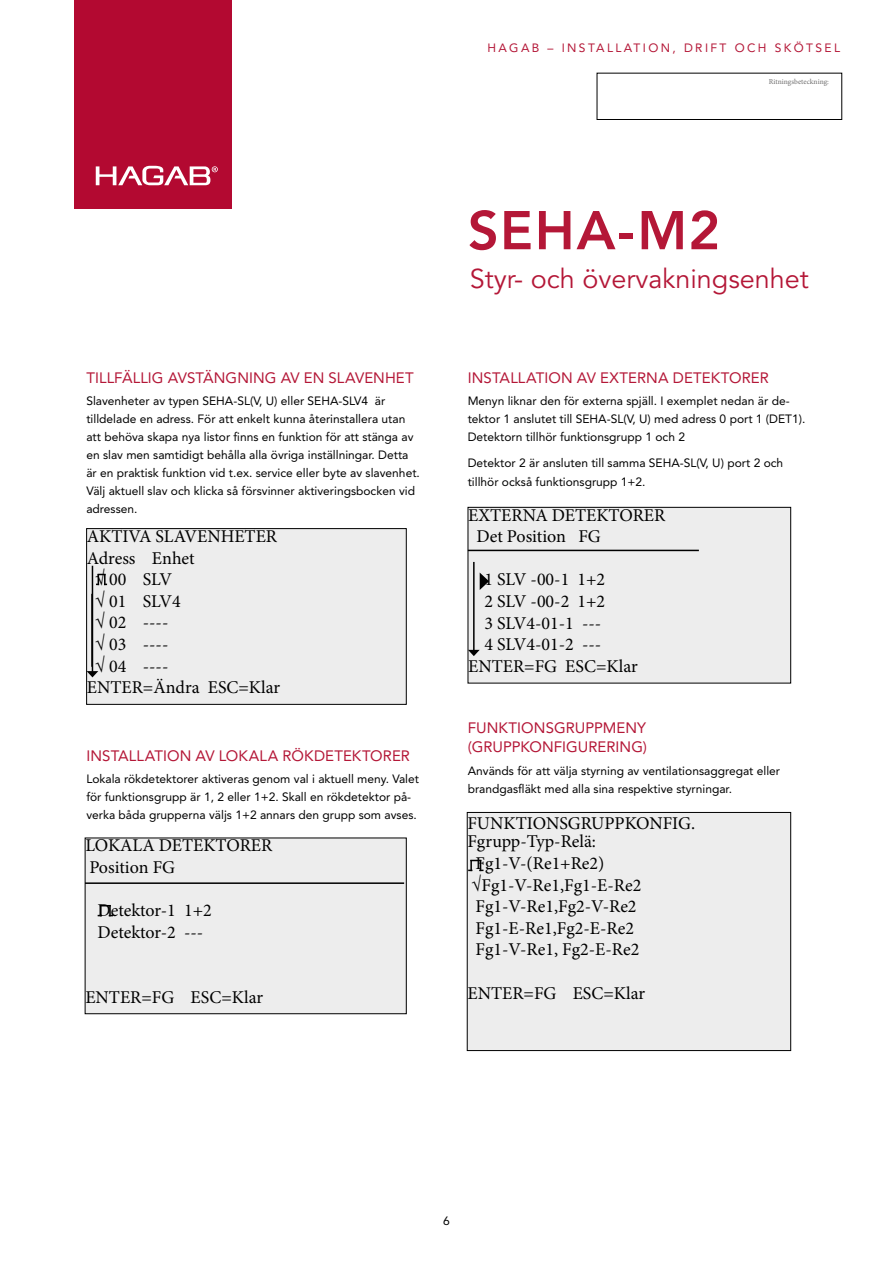
<style>
.page{position:relative;width:893px;height:1263px;background:#fff}
.page>*{position:absolute;margin:0;border:0;box-sizing:border-box;transform-origin:0 0}
.t1{font:800 54px "Avenir LT Std";letter-spacing:.025em;color:#b41737}
.t2{font:27px "Avenir LT Std";color:#b41737}
.t3{font:18px/21.6px "Minion Pro";color:#000}
.t4{font:15px/19.2px "Avenir LT Std";letter-spacing:.005em;color:#b41737}
.t5{font:12px/18px "Avenir LT Std";color:#000}
.t6{font:12px "Avenir LT Std";letter-spacing:.2em;color:#b41737}
.t7{font:7.5px "Minion Pro";color:#706f6f}
</style>
<div class="page">
<div style="left:74px;top:0;width:158px;height:209px;background:#b30931"></div>
<svg style="left:96px;top:166px;width:122px;height:19px"></svg>
<div style="left:467px;top:812px;width:324px;height:238px;background:#ededed"></div>
<div style="left:467px;top:812px;width:324px;height:239px;border:1px solid #000"></div>
<svg style="left:468px;top:860px;width:15px;height:11px"></svg>
<div style="left:468px;top:507px;width:323px;height:176px;background:#ededed"></div>
<div style="left:468px;top:507px;width:323px;height:176px;border:1px solid #000"></div>
<hr style="left:473px;top:562px;width:2px;height:88px;background:#000">
<svg style="left:468px;top:650px;width:12px;height:6px"></svg>
<svg style="left:480px;top:573px;width:9px;height:17px"></svg>
<hr style="left:468px;top:550px;width:231px;height:1px;background:#000">
<div style="left:87px;top:529px;width:319px;height:175px;background:#ededed"></div>
<div style="left:86px;top:528px;width:320px;height:177px;border:1px solid #000"></div>
<hr style="left:91px;top:594px;width:2px;height:73px;background:#000">
<hr style="left:92px;top:566px;width:1px;height:106px;background:#000">
<svg style="left:87px;top:671px;width:11px;height:6px"></svg>
<svg style="left:96px;top:574px;width:11px;height:11px"></svg>
<div style="left:85px;top:838px;width:321px;height:176px;background:#ededed"></div>
<div style="left:85px;top:838px;width:321px;height:176px;border:1px solid #000"></div>
<svg style="left:98px;top:905px;width:15px;height:11px"></svg>
<hr style="left:85px;top:882px;width:319px;height:2px;background:#000">
<div style="left:597px;top:73px;width:245px;height:47px;border:1px solid #000"></div>
<p class="t6" style="left:487px;top:40px;width:354px">HAGAB – INSTALLATION, DRIFT OCH SKÖTSEL</p>
<p class="t7" style="left:769px;top:77px;width:62px">Ritningsbeteckning:</p>
<p class="t4" style="left:86px;top:368px;width:329px">TILLFÄLLIG AVSTÄNGNING AV EN SLAVENHET</p>
<p class="t5" style="left:86px;top:392px;width:335px">Slavenheter av typen SEHA-SL(V, U) eller SEHA-SLV4 är tilldelade en adress. För att enkelt kunna återinstallera utan att behöva skapa nya listor finns en funktion för att stänga av en slav men samtidigt behålla alla övriga inställningar. Detta är en praktisk funktion vid t.ex. service eller byte av slavenhet.<br>Välj aktuell slav och klicka så försvinner aktiveringsbocken vid adressen.</p>
<h3 class="t3" style="left:87px;top:525px;width:192px">AKTIVA SLAVENHETER</h3>
<h3 class="t3" style="left:87px;top:547px;width:109px">Adress Enhet</h3>
<h3 class="t3" style="left:95px;top:569px;width:79px">√ 00 SLV</h3>
<h3 class="t3" style="left:95px;top:590px;width:87px">√ 01 SLV4</h3>
<h3 class="t3" style="left:95px;top:612px;width:75px">√ 02 ----</h3>
<h3 class="t3" style="left:95px;top:633px;width:75px">√ 03 ----</h3>
<h3 class="t3" style="left:95px;top:655px;width:75px">√ 04 ----</h3>
<h3 class="t3" style="left:87px;top:677px;width:195px">ENTER=Ändra ESC=Klar</h3>
<p class="t4" style="left:86px;top:746px;width:325px">INSTALLATION AV LOKALA RÖKDETEKTORER</p>
<p class="t5" style="left:86px;top:770px;width:334px">Lokala rökdetektorer aktiveras genom val i aktuell meny. Valet för funktionsgrupp är 1, 2 eller 1+2. Skall en rökdetektor på&shy;verka båda grupperna väljs 1+2 annars den grupp som avses.</p>
<h3 class="t3" style="left:85px;top:835px;width:189px">LOKALA DETEKTORER<br>Position FG</h3>
<h3 class="t3" style="left:98px;top:900px;width:116px">Detektor-1 1+2<br>Detektor-2 ---</h3>
<h3 class="t3" style="left:85px;top:986px;width:179px">ENTER=FG ESC=Klar</h3>
<h1 class="t1" style="left:468px;top:199px;width:254px">SEHA-M2</h1>
<h2 class="t2" style="left:470px;top:263px;width:341px">Styr- och övervakningsenhet</h2>
<p class="t4" style="left:468px;top:368px;width:303px">INSTALLATION AV EXTERNA DETEKTORER</p>
<p class="t5" style="left:468px;top:392px;width:339px">Menyn liknar den för externa spjäll. I exemplet nedan är de&shy;tektor 1 anslutet till SEHA-SL(V, U) med adress 0 port 1 (DET1).<br>Detektorn tillhör funktionsgrupp 1 och 2</p>
<p class="t5" style="left:468px;top:454px;width:317px">Detektor 2 är ansluten till samma SEHA-SL(V, U) port 2 och tillhör också funktionsgrupp 1+2.</p>
<h3 class="t3" style="left:476px;top:504px;width:190px;text-indent:-8px">EXTERNA DETEKTORER<br>Det Position FG</h3>
<h3 class="t3" style="left:485px;top:569px;width:122px">1 SLV -00-1 1+2</h3>
<h3 class="t3" style="left:485px;top:591px;width:122px">2 SLV -00-2 1+2</h3>
<h3 class="t3" style="left:485px;top:612px;width:118px">3 SLV4-01-1 ---</h3>
<h3 class="t3" style="left:485px;top:634px;width:118px">4 SLV4-01-2 ---</h3>
<h3 class="t3" style="left:468px;top:655px;width:171px">ENTER=FG ESC=Klar</h3>
<p class="t4" style="left:468px;top:718px;width:181px">FUNKTIONSGRUPPMENY (GRUPPKONFIGURERING)</p>
<p class="t5" style="left:468px;top:761px;width:314px">Används för att välja styrning av ventilationsaggregat eller brandgasfläkt med alla sina respektive styrningar.</p>
<h3 class="t3" style="left:467px;top:814px;width:229px;line-height:18.6px">FUNKTIONSGRUPPKONFIG.<br>Fgrupp-Typ-Relä:</h3>
<h3 class="t3" style="left:472px;top:852px;width:171px">Fg1-V-(Re1+Re2) √Fg1-V-Re1,Fg1-E-Re2<br>Fg1-V-Re1,Fg2-V-Re2<br>Fg1-E-Re1,Fg2-E-Re2<br>Fg1-V-Re1, Fg2-E-Re2</h3>
<h3 class="t3" style="left:467px;top:982px;width:179px">ENTER=FG ESC=Klar</h3>
<p class="t5" style="left:443px;top:1212px;width:8px">6</p>
</div>
